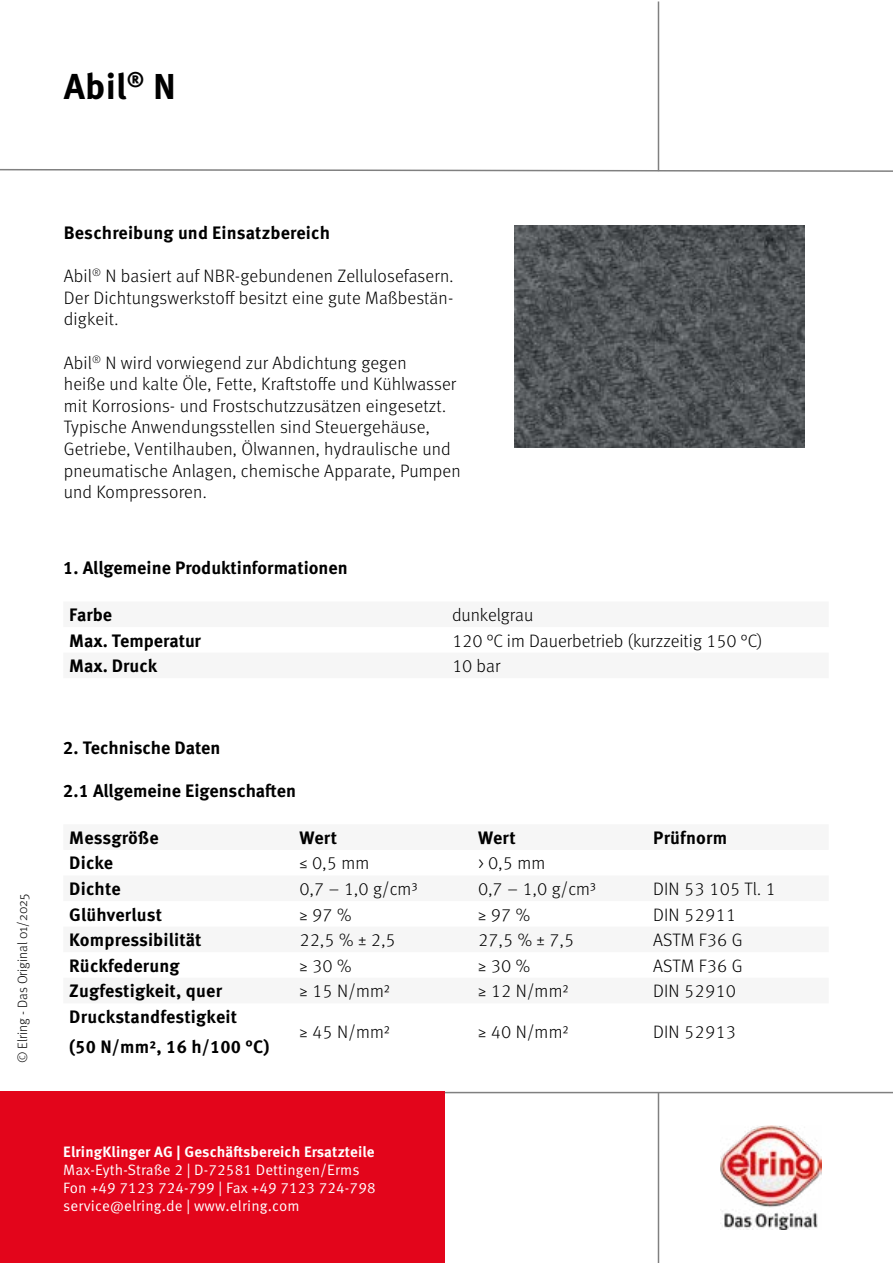
<style>
.page{position:relative;width:893px;height:1263px;background:#fff}
.page>*{position:absolute;margin:0;border:0;box-sizing:border-box;transform-origin:0 0}
.t1{font:700 36px "Meta Pro";color:#000}
.t2{font:300 18px/21.6px "Meta Pro";letter-spacing:.01em;color:#000;text-align:justify}
.t3{font:700 18px/30px "Meta Pro";color:#000}
.t4{font:15px/18px "Meta Pro Norm";letter-spacing:.01em;color:#fff}
.t5{font:700 15px "Meta Pro";letter-spacing:.01em;color:#fff}
.t6{font:300 13.5px "Meta Pro";color:#000}
</style>
<div class="page">
<hr style="left:658px;top:2px;width:1px;height:169px;background:#808080">
<svg style="left:0;top:168px;width:893px;height:4px"></svg>
<hr style="left:658px;top:1092px;width:1px;height:171px;background:#808080">
<div style="left:0;top:1092px;width:445px;height:171px;background:#e3051b"></div>
<hr style="left:445px;top:1092px;width:448px;height:1px;background:#808080">
<img style="left:721px;top:1125px;width:100px;height:104px">
<img style="left:514px;top:225px;width:290px;height:222px">
<h1 class="t1" style="left:64px;top:59px;width:114px">Abil<sup>®</sup> N</h1>
<p class="t6" style="left:13px;top:1063px;width:171px;rotate:-90deg">© Elring - Das Original 01/2025</p>
<p class="t3" style="left:64px;top:217px;width:268px">Beschreibung und Einsatzbereich</p>
<p class="t2" style="left:64px;top:264px;width:391px">Abil<sup>®</sup> N basiert auf NBR-gebundenen Zellulosefasern.<br>Der Dichtungswerkstoff besitzt eine gute Maßbestän&shy;digkeit.</p>
<p class="t2" style="left:64px;top:351px;width:398px;text-align:left">Abil<sup>®</sup> N wird vorwiegend zur Abdichtung gegen<br>heiße und kalte Öle, Fette, Kraftstoffe und Kühlwasser mit Korrosions- und Frostschutzzusätzen eingesetzt.<br>Typische Anwendungsstellen sind Steuergehäuse, Getriebe, Ventilhauben, Ölwannen, hydraulische und pneumatische Anlagen, chemische Apparate, Pumpen und Kompressoren.</p>
<p class="t3" style="left:63px;top:551px;width:286px">1. Allgemeine Produktinformationen</p>
<p class="t3" style="left:69px;top:599px;width:44px">Farbe</p>
<p class="t2" style="left:452px;top:603px;width:83px">dunkelgrau</p>
<p class="t3" style="left:69px;top:624px;width:133px">Max. Temperatur</p>
<p class="t2" style="left:452px;top:629px;width:312px">120 °C im Dauerbetrieb (kurzzeitig 150 °C)</p>
<p class="t3" style="left:69px;top:650px;width:89px">Max. Druck</p>
<p class="t2" style="left:452px;top:654px;width:50px">10 bar</p>
<p class="t3" style="left:63px;top:731px;width:159px">2. Technische Daten</p>
<p class="t3" style="left:63px;top:774px;width:234px">2.1 Allgemeine Eigenschaften</p>
<p class="t3" style="left:69px;top:821px;width:91px">Messgröße</p>
<p class="t3" style="left:299px;top:821px;width:39px">Wert</p>
<p class="t3" style="left:478px;top:821px;width:39px">Wert</p>
<p class="t3" style="left:653px;top:821px;width:76px">Prüfnorm</p>
<p class="t3" style="left:69px;top:847px;width:45px">Dicke</p>
<p class="t2" style="left:299px;top:851px;width:71px">≤ 0,5 mm</p>
<p class="t2" style="left:478px;top:851px;width:69px">&gt; 0,5 mm</p>
<p class="t3" style="left:69px;top:873px;width:53px">Dichte</p>
<p class="t2" style="left:299px;top:877px;width:119px">0,7 – 1,0 g/cm3</p>
<p class="t2" style="left:478px;top:877px;width:119px">0,7 – 1,0 g/cm3</p>
<p class="t2" style="left:653px;top:877px;width:124px">DIN 53 105 Tl. 1</p>
<p class="t3" style="left:69px;top:898px;width:94px">Glühverlust</p>
<p class="t2" style="left:299px;top:903px;width:54px">≥ 97 %</p>
<p class="t2" style="left:478px;top:903px;width:54px">≥ 97 %</p>
<p class="t2" style="left:653px;top:903px;width:85px">DIN 52911</p>
<p class="t3" style="left:69px;top:924px;width:134px">Kompressibilität</p>
<p class="t2" style="left:299px;top:928px;width:98px">22,5 % ± 2,5</p>
<p class="t2" style="left:478px;top:928px;width:98px">27,5 % ± 7,5</p>
<p class="t2" style="left:653px;top:928px;width:91px">ASTM F36 G</p>
<p class="t3" style="left:69px;top:949px;width:112px">Rückfederung</p>
<p class="t2" style="left:299px;top:954px;width:54px">≥ 30 %</p>
<p class="t2" style="left:478px;top:954px;width:54px">≥ 30 %</p>
<p class="t2" style="left:653px;top:954px;width:91px">ASTM F36 G</p>
<p class="t3" style="left:69px;top:975px;width:154px">Zugfestigkeit, quer</p>
<p class="t2" style="left:299px;top:979px;width:92px">≥ 15 N/mm2</p>
<p class="t2" style="left:478px;top:979px;width:92px">≥ 12 N/mm2</p>
<p class="t2" style="left:653px;top:979px;width:85px">DIN 52910</p>
<p class="t3" style="left:69px;top:1000px;width:202px">Druckstandfestigkeit<br>(50 N/mm², 16 h/100 °C)</p>
<p class="t2" style="left:299px;top:1020px;width:92px">≥ 45 N/mm2</p>
<p class="t2" style="left:478px;top:1020px;width:92px">≥ 40 N/mm2</p>
<p class="t2" style="left:653px;top:1020px;width:85px">DIN 52913</p>
<p class="t5" style="left:63px;top:1140px;width:313px">ElringKlinger AG | Geschäftsbereich Ersatzteile</p>
<p class="t4" style="left:63px;top:1160px;width:314px">Max-Eyth-Straße 2 | D-72581 Dettingen/Erms<br>Fon +49 7123 724-799 | Fax +49 7123 724-798 service@elring.de | www.elring.com</p>
</div>
